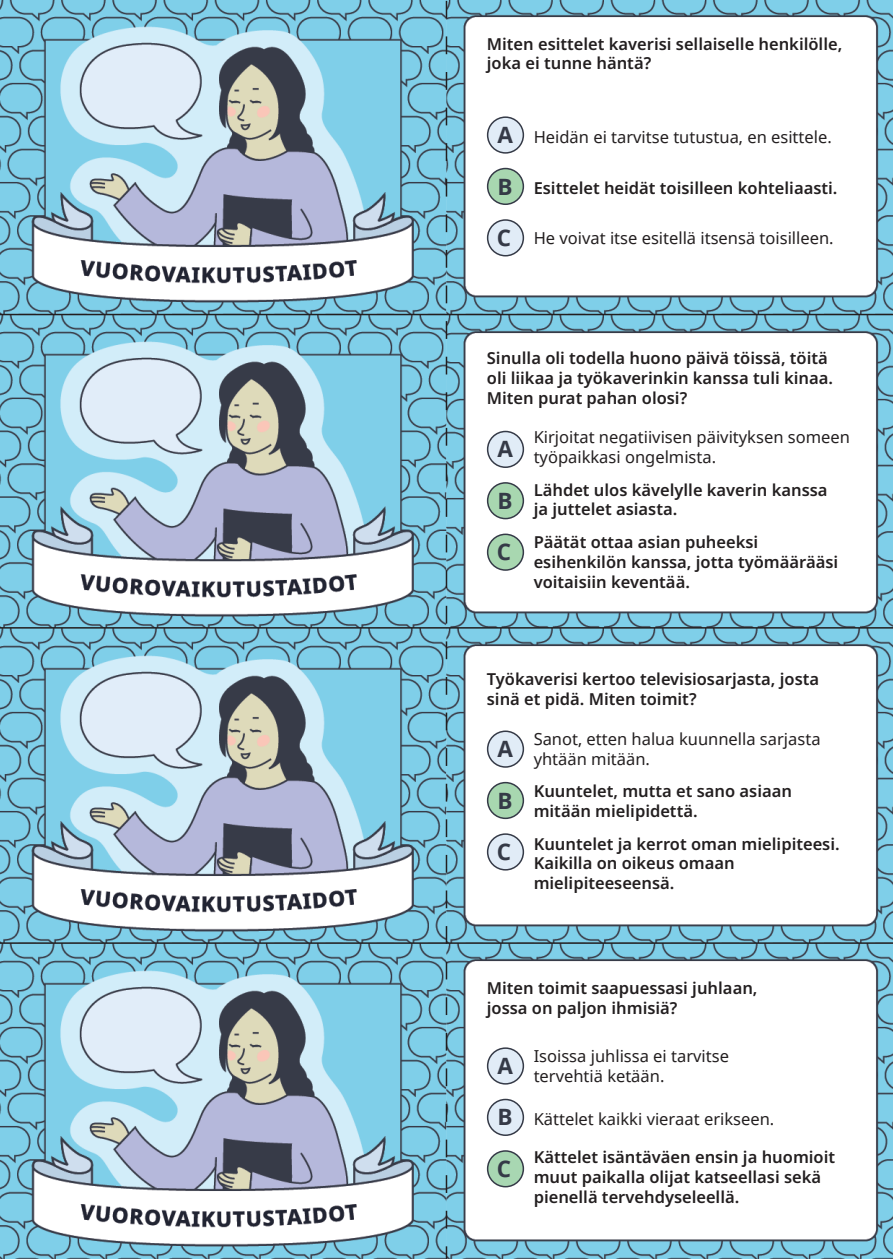
<style>
.page{position:relative;width:893px;height:1259px;background:#fff}
.page>*{position:absolute;margin:0;border:0;box-sizing:border-box;transform-origin:0 0}
.t1{font:700 22.5px "Noto Sans";color:#353a47}
.t2{font:600 16.5px/19.8px "Noto Sans";color:#231f20}
.t3{font:16.5px/19.8px "Noto Sans";color:#231f20}
</style>
<div class="page">
<img style="left:0;top:0;width:446px;height:1258px">
<img style="left:446px;top:0;width:447px;height:627px">
<img style="left:447px;top:628px;width:446px;height:630px">
<hr style="left:0;top:314px;width:893px;height:1px;background:#231f20">
<hr style="left:0;top:627px;width:893px;height:1px;background:#231f20">
<hr style="left:0;top:942px;width:893px;height:2px;background:#231f20">
<svg style="left:446px;top:1px;width:1px;height:1258px"></svg>
<div style="left:488px;top:117px;width:35px;height:36px;background:#e1ecf7;border-radius:50%"></div>
<div style="left:487px;top:116px;width:37px;height:38px;border:2px solid #353a47;border-radius:50%"></div>
<div style="left:488px;top:168px;width:35px;height:36px;background:#a8d7b0;border-radius:50%"></div>
<div style="left:487px;top:168px;width:37px;height:37px;border:2px solid #353a47;border-radius:50%"></div>
<div style="left:488px;top:220px;width:35px;height:36px;background:#e1ecf7;border-radius:50%"></div>
<div style="left:487px;top:219px;width:37px;height:37px;border:2px solid #353a47;border-radius:50%"></div>
<div style="left:488px;top:431px;width:35px;height:36px;background:#e1ecf7;border-radius:50%"></div>
<div style="left:487px;top:431px;width:37px;height:37px;border:2px solid #353a47;border-radius:50%"></div>
<div style="left:488px;top:483px;width:35px;height:35px;background:#a8d7b0;border-radius:50%"></div>
<div style="left:487px;top:482px;width:37px;height:37px;border:2px solid #353a47;border-radius:50%"></div>
<div style="left:488px;top:534px;width:35px;height:36px;background:#a8d7b0;border-radius:50%"></div>
<div style="left:487px;top:533px;width:37px;height:38px;border:2px solid #353a47;border-radius:50%"></div>
<div style="left:488px;top:731px;width:35px;height:36px;background:#e1ecf7;border-radius:50%"></div>
<div style="left:487px;top:730px;width:37px;height:37px;border:2px solid #353a47;border-radius:50%"></div>
<div style="left:488px;top:782px;width:35px;height:36px;background:#a8d7b0;border-radius:50%"></div>
<div style="left:487px;top:782px;width:37px;height:37px;border:2px solid #353a47;border-radius:50%"></div>
<div style="left:488px;top:834px;width:35px;height:36px;background:#e1ecf7;border-radius:50%"></div>
<div style="left:487px;top:833px;width:37px;height:37px;border:2px solid #353a47;border-radius:50%"></div>
<div style="left:488px;top:1048px;width:35px;height:36px;background:#e1ecf7;border-radius:50%"></div>
<div style="left:487px;top:1047px;width:37px;height:37px;border:2px solid #353a47;border-radius:50%"></div>
<div style="left:488px;top:1099px;width:35px;height:36px;background:#e1ecf7;border-radius:50%"></div>
<div style="left:487px;top:1098px;width:37px;height:38px;border:2px solid #353a47;border-radius:50%"></div>
<div style="left:488px;top:1151px;width:35px;height:35px;background:#a8d7b2;border-radius:50%"></div>
<div style="left:487px;top:1150px;width:37px;height:37px;border:2px solid #353a47;border-radius:50%"></div>
<p class="t2" style="left:487px;top:34px;width:357px">Miten esittelet kaverisi sellaiselle henkilölle, joka ei tunne häntä?</p>
<h1 class="t1" style="left:497px;top:119px;width:17px">A</h1>
<h1 class="t1" style="left:498px;top:170px;width:17px">B</h1>
<h1 class="t1" style="left:497px;top:222px;width:16px">C</h1>
<p class="t3" style="left:534px;top:128px;width:300px">Heidän ei tarvitse tutustua, en esittele.</p>
<p class="t2" style="left:534px;top:178px;width:305px">Esittelet heidät toisilleen kohteliaasti.</p>
<p class="t3" style="left:534px;top:229px;width:302px">He voivat itse esitellä itsensä toisilleen.</p>
<p class="t2" style="left:487px;top:348px;width:348px">Sinulla oli todella huono päivä töissä, töitä oli liikaa ja työkaverinkin kanssa tuli kinaa.<br>Miten purat pahan olosi?</p>
<p class="t3" style="left:534px;top:428px;width:318px">Kirjoitat negatiivisen päivityksen someen työpaikkasi ongelmista.</p>
<p class="t2" style="left:534px;top:480px;width:295px">Lähdet ulos kävelylle kaverin kanssa ja juttelet asiasta.</p>
<p class="t2" style="left:534px;top:532px;width:306px">Päätät ottaa asian puheeksi esihenkilön kanssa, jotta työmäärääsi voitaisiin keventää.</p>
<h1 class="t1" style="left:497px;top:433px;width:17px">A</h1>
<h1 class="t1" style="left:498px;top:485px;width:17px">B</h1>
<h1 class="t1" style="left:497px;top:536px;width:16px">C</h1>
<p class="t2" style="left:487px;top:670px;width:334px">Työkaverisi kertoo televisiosarjasta, josta sinä et pidä. Miten toimit?</p>
<p class="t3" style="left:534px;top:729px;width:288px">Sanot, etten halua kuunnella sarjasta yhtään mitään.</p>
<p class="t2" style="left:534px;top:782px;width:260px">Kuuntelet, mutta et sano asiaan mitään mielipidettä.</p>
<p class="t2" style="left:534px;top:834px;width:308px">Kuuntelet ja kerrot oman mielipiteesi.<br>Kaikilla on oikeus omaan mielipiteeseensä.</p>
<h1 class="t1" style="left:497px;top:733px;width:17px">A</h1>
<h1 class="t1" style="left:498px;top:784px;width:17px">B</h1>
<h1 class="t1" style="left:497px;top:836px;width:16px">C</h1>
<p class="t2" style="left:487px;top:978px;width:272px">Miten toimit saapuessasi juhlaan, jossa on paljon ihmisiä?</p>
<p class="t3" style="left:534px;top:1047px;width:197px">Isoissa juhlissa ei tarvitse tervehtiä ketään.</p>
<p class="t3" style="left:534px;top:1110px;width:242px">Kättelet kaikki vieraat erikseen.</p>
<p class="t2" style="left:534px;top:1147px;width:303px">Kättelet isäntäväen ensin ja huomioit muut paikalla olijat katseellasi sekä pienellä tervehdyseleellä.</p>
<h1 class="t1" style="left:497px;top:1050px;width:17px">A</h1>
<h1 class="t1" style="left:498px;top:1101px;width:17px">B</h1>
<h1 class="t1" style="left:497px;top:1153px;width:16px">C</h1>
</div>
